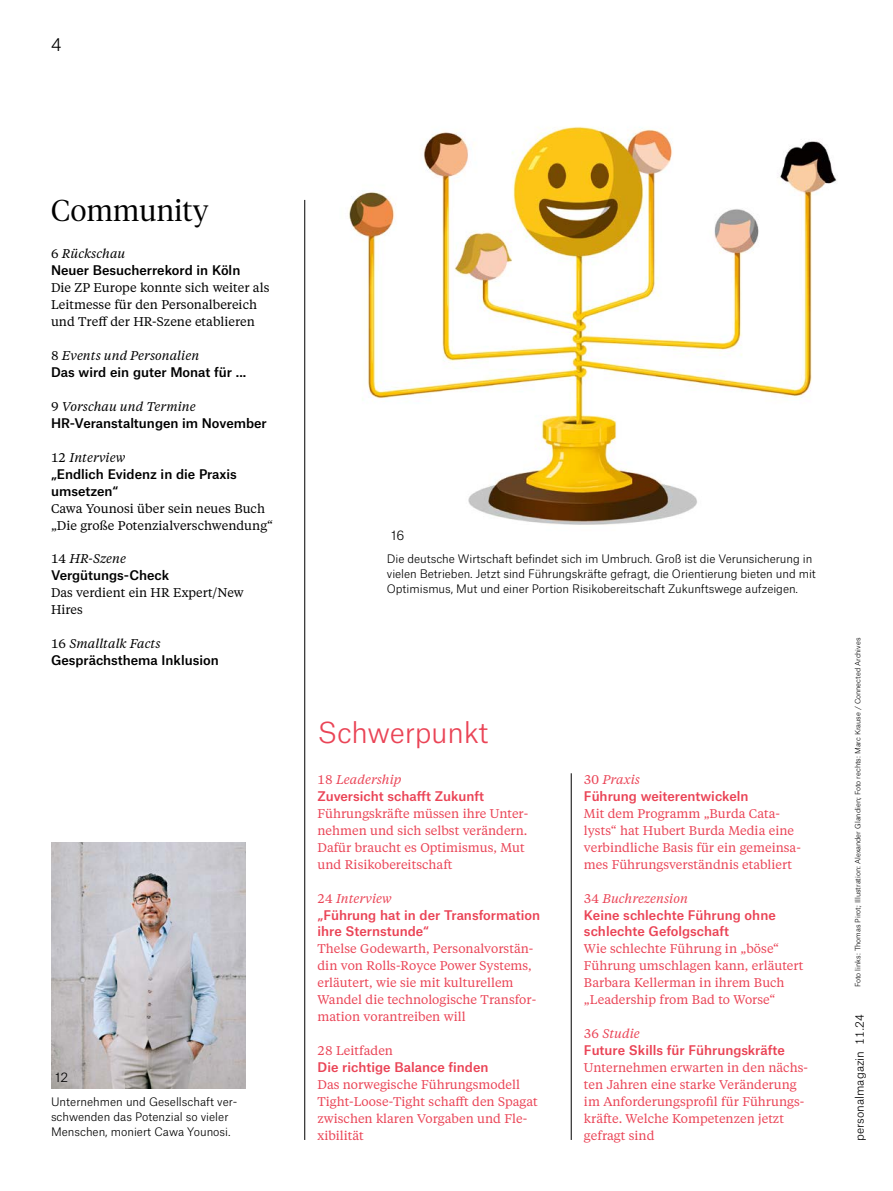
<style>
.page{position:relative;width:893px;height:1191px;background:#fff}
.page>*{position:absolute;margin:0;border:0;box-sizing:border-box;transform-origin:0 0}
.t1{font:300 30px "Tiempos Headline";letter-spacing:.015em;color:#000}
.t2{font:300 27.75px "Atlas Grotesk";letter-spacing:-.01em;color:#ea4456}
.t3{font:300 17.25px "Atlas Grotesk";color:#000}
.t4{font:500 12.75px/17px "Atlas Grotesk";color:#ea4456}
.t5{font:500 12.75px/17px "Atlas Grotesk";color:#000}
.t6{font:12.6px/17px "Tiempos Text";color:#ea4456}
.t7{font:12.6px/17px "Tiempos Text";color:#000}
.t8{font:italic 12.6px "Tiempos Text";color:#000}
.t9{font:italic 12.6px "Tiempos Text";color:#ea4456}
.t10{font:300 12.6px "Atlas Grotesk";color:#000}
.t11{font:300 11.25px/15px "Atlas Grotesk";letter-spacing:-.005em;color:#000}
.t12{font:300 7.05px "Atlas Grotesk";color:#000}
.s1{font-style:normal}
</style>
<div class="page">
<img style="left:348px;top:126px;width:489px;height:399px">
<img style="left:51px;top:842px;width:195px;height:246px">
<hr style="left:571px;top:773px;width:1px;height:367px;background:#000">
<hr style="left:304px;top:200px;width:1px;height:940px;background:#000">
<h3 class="t3" style="left:51px;top:31px;width:12px">4</h3>
<h1 class="t1" style="left:51px;top:190px;width:159px">Community</h1>
<p class="t8" style="left:51px;top:245px;width:76px"><span class="s1">6</span> Rückschau</p>
<p class="t5" style="left:51px;top:260px;width:191px">Neuer Besucherrekord in Köln</p>
<p class="t7" style="left:51px;top:279px;width:220px">Die ZP Europe konnte sich weiter als<br>Leitmesse für den Personalbereich und Treff der HR-Szene etablieren</p>
<p class="t8" style="left:51px;top:347px;width:150px"><span class="s1">8</span> Events und Personalien</p>
<p class="t5" style="left:51px;top:362px;width:197px">Das wird ein guter Monat für ...</p>
<p class="t8" style="left:51px;top:398px;width:146px"><span class="s1">9</span> Vorschau und Termine</p>
<p class="t5" style="left:51px;top:413px;width:217px">HR-Veranstaltungen im November</p>
<p class="t8" style="left:51px;top:449px;width:76px"><span class="s1">12</span> Interview</p>
<p class="t5" style="left:51px;top:464px;width:187px">„Endlich Evidenz in die Praxis umsetzen“</p>
<p class="t7" style="left:51px;top:499px;width:224px">Cawa Younosi über sein neues Buch „Die große Potenzialverschwendung“</p>
<p class="t8" style="left:51px;top:550px;width:77px"><span class="s1">14</span> HR-Szene</p>
<p class="t5" style="left:51px;top:565px;width:120px">Vergütungs-Check</p>
<p class="t7" style="left:51px;top:584px;width:194px">Das verdient ein HR Expert/New<br>Hires</p>
<p class="t8" style="left:51px;top:635px;width:111px"><span class="s1">16</span> Smalltalk Facts</p>
<p class="t5" style="left:51px;top:650px;width:169px">Gesprächsthema Inklusion</p>
<p class="t10" style="left:55px;top:1067px;width:14px">12</p>
<p class="t11" style="left:51px;top:1093px;width:188px">Unternehmen und Gesellschaft ver&shy;schwenden das Potenzial so vieler<br>Menschen, moniert Cawa Younosi.</p>
<p class="t10" style="left:391px;top:525px;width:15px">16</p>
<p class="t11" style="left:387px;top:550px;width:430px">Die deutsche Wirtschaft befindet sich im Umbruch. Groß ist die Verunsicherung in vielen Betrieben. Jetzt sind Führungskräfte gefragt, die Orientierung bieten und mit<br>Optimismus, Mut und einer Portion Risikobereitschaft Zukunftswege aufzeigen.</p>
<h2 class="t2" style="left:317px;top:711px;width:173px">Schwerpunkt</h2>
<p class="t9" style="left:317px;top:771px;width:86px"><span class="s1">18</span> Leadership</p>
<p class="t4" style="left:317px;top:786px;width:168px">Zuversicht schafft Zukunft</p>
<p class="t6" style="left:317px;top:804px;width:212px">Führungskräfte müssen ihre Unter&shy;nehmen und sich selbst verändern.<br>Dafür braucht es Optimismus, Mut und Risikobereitschaft</p>
<p class="t9" style="left:317px;top:889px;width:76px"><span class="s1">24</span> Interview</p>
<p class="t4" style="left:317px;top:904px;width:224px">„Führung hat in der Transformation ihre Sternstunde“</p>
<p class="t6" style="left:317px;top:940px;width:220px">Thelse Godewarth, Personalvorstän&shy;din von Rolls-Royce Power Systems, erläutert, wie sie mit kulturellem Wandel die technologische Transfor&shy;mation vorantreiben will</p>
<p class="t6" style="left:317px;top:1041px;width:77px">28 Leitfaden</p>
<p class="t4" style="left:317px;top:1057px;width:172px">Die richtige Balance finden</p>
<p class="t6" style="left:317px;top:1075px;width:222px">Das norwegische Führungsmodell<br>Tight-Loose-Tight schafft den Spagat zwischen klaren Vorgaben und Fle&shy;xibilität</p>
<p class="t9" style="left:584px;top:771px;width:58px"><span class="s1">30</span> Praxis</p>
<p class="t4" style="left:584px;top:786px;width:166px">Führung weiterentwickeln</p>
<p class="t6" style="left:584px;top:804px;width:218px">Mit dem Programm „Burda Cata&shy;lysts“ hat Hubert Burda Media eine verbindliche Basis für ein gemeinsa&shy;mes Führungsverständnis etabliert</p>
<p class="t9" style="left:584px;top:889px;width:106px"><span class="s1">34</span> Buchrezension</p>
<p class="t4" style="left:584px;top:904px;width:193px">Keine schlechte Führung ohne schlechte Gefolgschaft</p>
<p class="t6" style="left:584px;top:940px;width:221px">Wie schlechte Führung in „böse“<br>Führung umschlagen kann, erläutert<br>Barbara Kellerman in ihrem Buch „Leadership from Bad to Worse“</p>
<p class="t9" style="left:584px;top:1025px;width:57px"><span class="s1">36</span> Studie</p>
<p class="t4" style="left:584px;top:1040px;width:202px">Future Skills für Führungskräfte</p>
<p class="t6" style="left:584px;top:1058px;width:225px">Unternehmen erwarten in den nächs&shy;ten Jahren eine starke Veränderung im Anforderungsprofil für Führungs&shy;kräfte. Welche Kompetenzen jetzt gefragt sind</p>
<p class="t12" style="left:852px;top:987px;width:351px;rotate:-90deg">Foto links: Thomas Pirot; Illustration: Alexander Glandien; Foto rechts: Marc Krause / Connected Archives</p>
<p class="t11" style="left:851px;top:1141px;width:128px;rotate:-90deg">personalmagazin 11.24</p>
</div>
